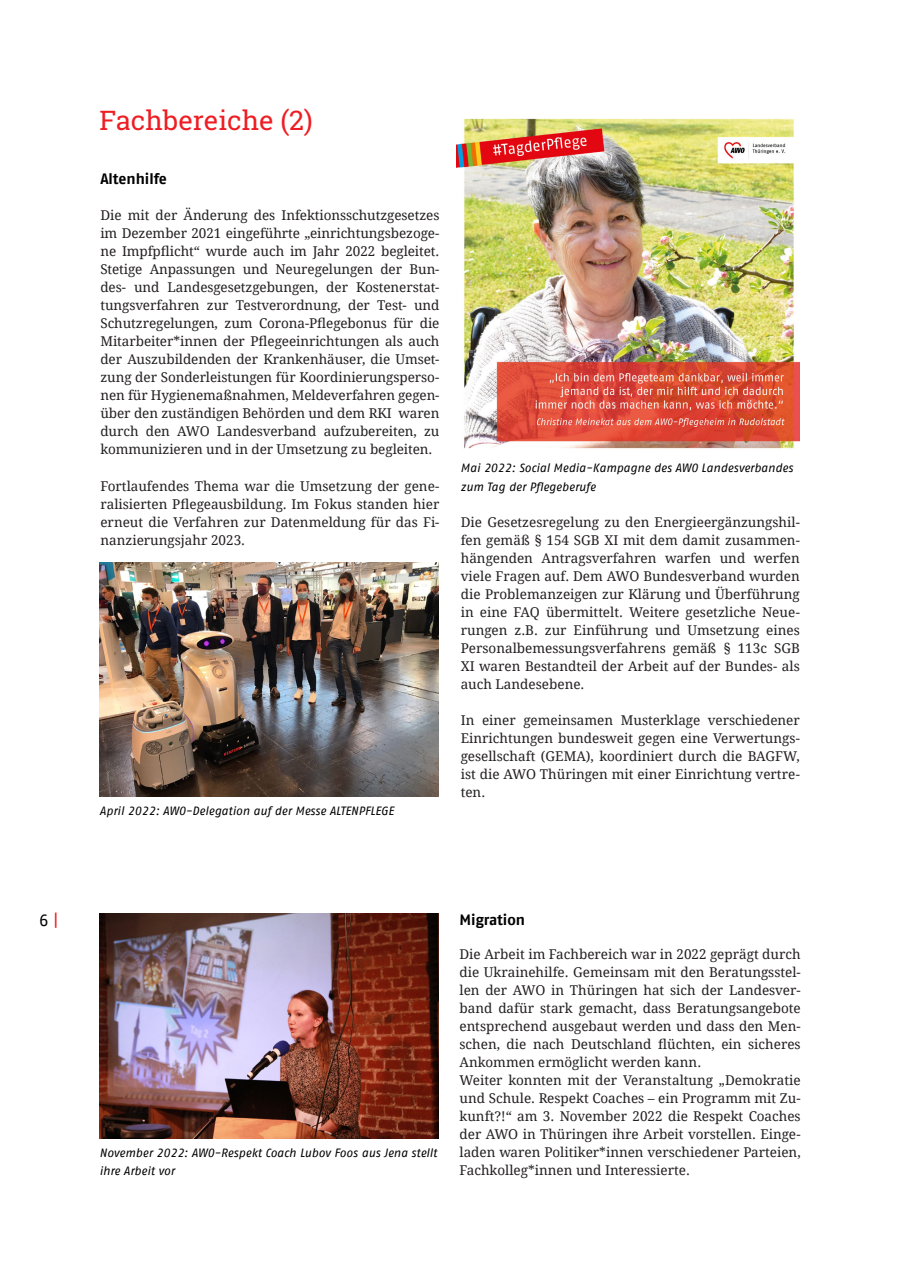
<style>
.page{position:relative;width:902px;height:1272px;background:#fff}
.page>*{position:absolute;margin:0;border:0;box-sizing:border-box;transform-origin:0 0}
.t1{font:27px "Roboto Slab";color:#ee1d23}
.t2{font:16.5px "AWO Fago Office";color:#000}
.Bildunterschrift{font:700 15px "AWO Fago Office";letter-spacing:-.005em;color:#000}
.t3{font:13.5px/18px "Droid Serif";color:#231f20;text-align:justify}
.Bildunterschrift-2{font:italic 12px/18px "AWO Fago Office";color:#000}
.s1{color:#ee1d23}
</style>
<div class="page">
<img style="left:99px;top:913px;width:339px;height:225px">
<img style="left:456px;top:118px;width:343px;height:331px">
<img style="left:99px;top:562px;width:339px;height:234px">
<p class="t2" style="left:39px;top:911px;width:21px">6 <span class="s1">|</span></p>
<p class="t1" style="left:99px;top:102px;width:214px">Fachbereiche (2)</p>
<p class="Bildunterschrift" style="left:100px;top:170px;width:68px">Altenhilfe</p>
<p class="t3" style="left:100px;top:207px;width:340px">Die mit der Änderung des Infektionsschutzgesetzes im Dezember 2021 eingeführte „einrichtungsbezoge&shy;ne Impfpflicht“ wurde auch im Jahr 2022 begleitet.<br>Stetige Anpassungen und Neuregelungen der Bun&shy;des- und Landesgesetzgebungen, der Kostenerstat&shy;tungsverfahren zur Testverordnung, der Test- und Schutzregelungen, zum Corona-Pflegebonus für die Mitarbeiter*innen der Pflegeeinrichtungen als auch der Auszubildenden der Krankenhäuser, die Umset&shy;zung der Sonderleistungen für Koordinierungsperso&shy;nen für Hygienemaßnahmen, Meldeverfahren gegen&shy;über den zuständigen Behörden und dem RKI waren durch den AWO Landesverband aufzubereiten, zu kommunizieren und in der Umsetzung zu begleiten.</p>
<p class="t3" style="left:100px;top:477px;width:340px">Fortlaufendes Thema war die Umsetzung der gene&shy;ralisierten Pflegeausbildung. Im Fokus standen hier erneut die Verfahren zur Datenmeldung für das Fi&shy;nanzierungsjahr 2023.</p>
<p class="Bildunterschrift-2" style="left:99px;top:801px;width:296px">April 2022: AWO-Delegation auf der Messe ALTENPFLEGE</p>
<p class="Bildunterschrift-2" style="left:460px;top:459px;width:334px">Mai 2022: Social Media-Kampagne des AWO Landesverbandes zum Tag der Pflegeberufe</p>
<p class="t3" style="left:460px;top:513px;width:340px">Die Gesetzesregelung zu den Energieergänzungshil&shy;fen gemäß § 154 SGB XI mit dem damit zusammen&shy;hängenden Antragsverfahren warfen und werfen viele Fragen auf. Dem AWO Bundesverband wurden die Problemanzeigen zur Klärung und Überführung in eine FAQ übermittelt. Weitere gesetzliche Neue&shy;rungen z.B. zur Einführung und Umsetzung eines Personalbemessungsverfahrens gemäß § 113c SGB XI waren Bestandteil der Arbeit auf der Bundes- als auch Landesebene.</p>
<p class="t3" style="left:460px;top:711px;width:340px">In einer gemeinsamen Musterklage verschiedener Einrichtungen bundesweit gegen eine Verwertungs&shy;gesellschaft (GEMA), koordiniert durch die BAGFW, ist die AWO Thüringen mit einer Einrichtung vertre&shy;ten.</p>
<p class="Bildunterschrift-2" style="left:99px;top:1143px;width:339px">November 2022: AWO-Respekt Coach Lubov Foos aus Jena stellt ihre Arbeit vor</p>
<p class="Bildunterschrift" style="left:459px;top:911px;width:67px">Migration</p>
<p class="t3" style="left:459px;top:945px;width:343px">Die Arbeit im Fachbereich war in 2022 geprägt durch die Ukrainehilfe. Gemeinsam mit den Beratungsstel&shy;len der AWO in Thüringen hat sich der Landesver&shy;band dafür stark gemacht, dass Beratungsangebote entsprechend ausgebaut werden und dass den Men&shy;schen, die nach Deutschland flüchten, ein sicheres Ankommen ermöglicht werden kann.</p>
<p class="t3" style="left:459px;top:1071px;width:343px">Weiter konnten mit der Veranstaltung „Demokratie und Schule. Respekt Coaches – ein Programm mit Zu&shy;kunft?!“ am 3. November 2022 die Respekt Coaches der AWO in Thüringen ihre Arbeit vorstellen. Einge&shy;laden waren Politiker*innen verschiedener Parteien, Fachkolleg*innen und Interessierte.</p>
</div>
